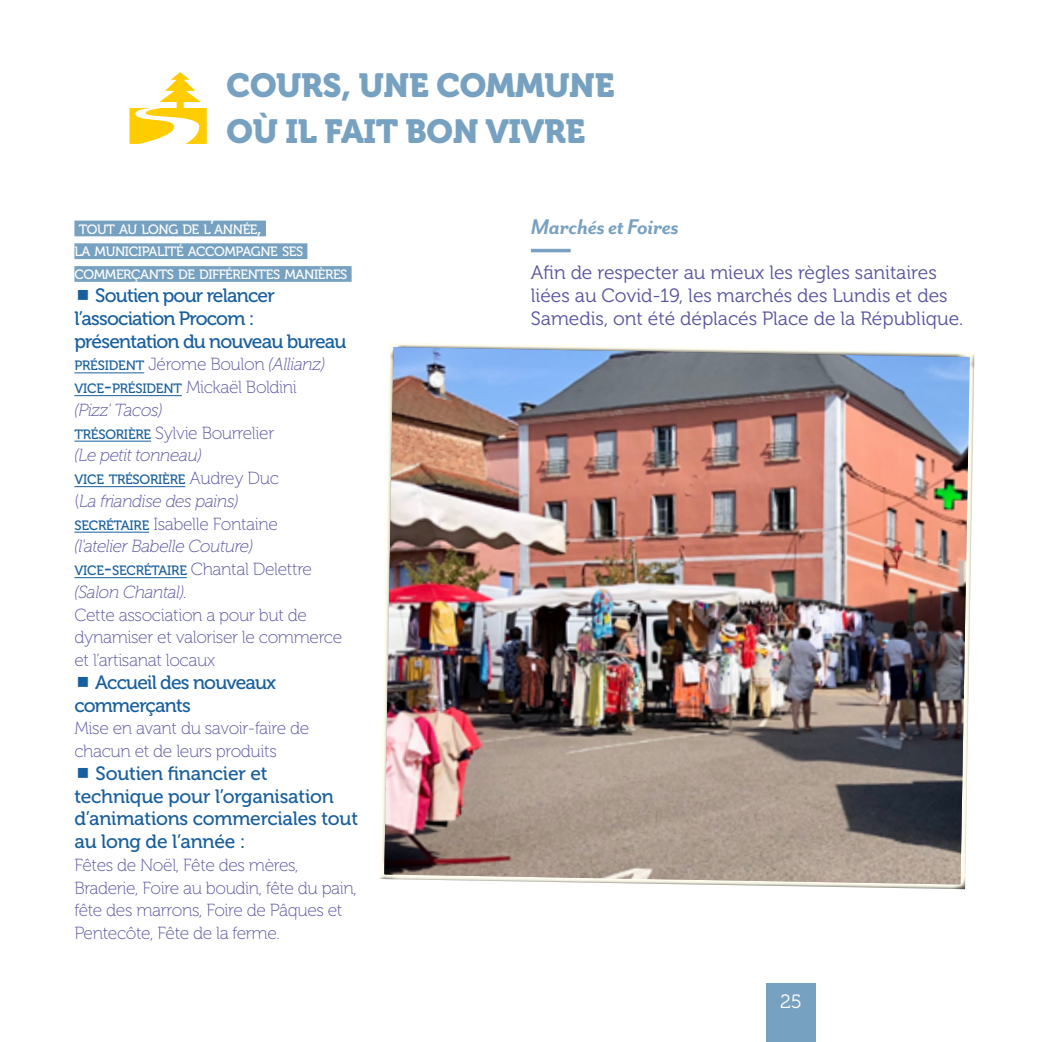
<style>
.page{position:relative;width:1042px;height:1042px;background:#fff}
.page>*{position:absolute;margin:0;border:0;box-sizing:border-box;transform-origin:0 0}
.t1{font:33.25px/45.5px "Museo 900";letter-spacing:-.01em;color:#77a1c0}
.t2{font:italic 700 24.5px "Mr Eaves San OT";letter-spacing:-.01em;color:#77a1c0}
.t3{font:19.25px/22.8px "Museo 300";color:#58539f}
.t4{font:19.25px/22.8px "Museo 500";letter-spacing:-.04em;color:#185f9d}
.t5{font:19.25px/22.8px "Museo 500";letter-spacing:-.01em;color:#185f9d}
.t6{font:19.25px "Museo 300";color:#fff}
.t7{font:17.5px/22.8px "Museo 100";letter-spacing:-.02em;color:#58539f}
.t8{font:italic 17.5px/22.8px "Museo 100";letter-spacing:-.02em;color:#58539f}
.t9{font:13.47px/22.8px "Museo 500";letter-spacing:-.03em;color:#fff}
.t10{font:13.47px "Museo 500";letter-spacing:-.015em;color:#185f9d}
.s1{font-size:19.25px}
.s2{font-family:"Museo 500";font-size:13.47px;color:#185f9d}
.s3{font-style:italic}
.s4{font-family:"Museo 500";font-size:19.25px;color:#185f9d}
.s5{font-family:"Museo 100";font-size:17.5px;color:#58539f}
.s6{font-style:normal}
.s7{font-family:"Museo 500";font-style:normal;font-size:13.47px;color:#185f9d}
.s8{font-family:"Museo 500";font-style:normal;font-size:19.25px;color:#185f9d}
</style>
<div class="page">
<div style="left:74px;top:221px;width:192px;height:15px;background:#77a1c0"></div>
<div style="left:74px;top:243px;width:233px;height:16px;background:#77a1c0"></div>
<div style="left:74px;top:266px;width:278px;height:16px;background:#77a1c0"></div>
<hr style="left:74px;top:372px;width:70px;height:1px;background:#185f9d">
<hr style="left:74px;top:395px;width:108px;height:1px;background:#185f9d">
<hr style="left:74px;top:441px;width:77px;height:1px;background:#185f9d">
<hr style="left:74px;top:486px;width:111px;height:1px;background:#185f9d">
<hr style="left:74px;top:532px;width:75px;height:1px;background:#185f9d">
<hr style="left:74px;top:577px;width:113px;height:1px;background:#185f9d">
<hr style="left:531px;top:249px;width:39px;height:3px;background:#77a1c0">
<img style="left:379px;top:343px;width:596px;height:547px">
<div style="left:766px;top:984px;width:50px;height:58px;background:#77a1c0"></div>
<h1 class="t1" style="left:227px;top:63px;width:389px">COURS, UNE COMMUNE<br>OÙ IL FAIT BON VIVRE</h1>
<p class="t9" style="left:74px;top:218px;width:275px;text-indent:5px">TOUT AU LONG DE L<span class="s1">’</span>ANNÉE<span class="s1">,<br></span>LA MUNICIPALITÉ ACCOMPAGNE SES<br>COMMERÇANTS DE DIFFÉRENTES MANIÈRES</p>
<p class="t4" style="left:74px;top:284px;width:274px;text-indent:21px">Soutien pour relancer l’association Procom : présentation du nouveau bureau</p>
<p class="t7" style="left:74px;top:353px;width:252px"><span class="s2">PRÉSIDENT</span> Jérome Boulon <span class="s3">(Allianz)<br></span><span class="s2">VICE</span><span class="s4">-</span><span class="s2">PRÉSIDENT</span> Mickaël Boldini <span class="s3">(Pizz' Tacos)<br></span><span class="s2">TRÉSORIÈRE</span> Sylvie Bourrelier<br><span class="s3">(Le petit tonneau)</span></p>
<p class="t10" style="left:74px;top:472px;width:206px">VICE TRÉSORIÈRE <span class="s5">Audrey Duc</span></p>
<p class="t8" style="left:74px;top:489px;width:239px"><span class="s6">(</span>La friandise des pains)<br><span class="s7">SECRÉTAIRE</span> <span class="s6">Isabelle Fontaine </span>(l'atelier Babelle Couture)<br><span class="s7">VICE</span><span class="s8">-</span><span class="s7">SECRÉTAIRE</span> <span class="s6">Chantal Delettre </span>(Salon Chantal).</p>
<p class="t7" style="left:74px;top:603px;width:269px">Cette association a pour but de dynamiser et valoriser le commerce et l’artisanat locaux</p>
<p class="t4" style="left:74px;top:671px;width:203px;text-indent:21px">Accueil des nouveaux commerçants</p>
<p class="t7" style="left:74px;top:717px;width:236px">Mise en avant du savoir-faire de chacun et de leurs produits</p>
<p class="t5" style="left:74px;top:762px;width:285px;text-indent:21px">Soutien financier et technique pour l’organisation d’animations commerciales tout au long de l’année :</p>
<p class="t7" style="left:74px;top:854px;width:284px">Fêtes de Noël, Fête des mères, Braderie, Foire au boudin, fête du pain, fête des marrons, Foire de Pâques et Pentecôte, Fête de la ferme.</p>
<h2 class="t2" style="left:531px;top:213px;width:150px">Marchés et Foires</h2>
<p class="t3" style="left:531px;top:262px;width:434px">Afin de respecter au mieux les règles sanitaires liées au Covid-19, les marchés des Lundis et des<br>Samedis, ont été déplacés Place de la République.</p>
<p class="t6" style="left:780px;top:991px;width:23px">25</p>
</div>
